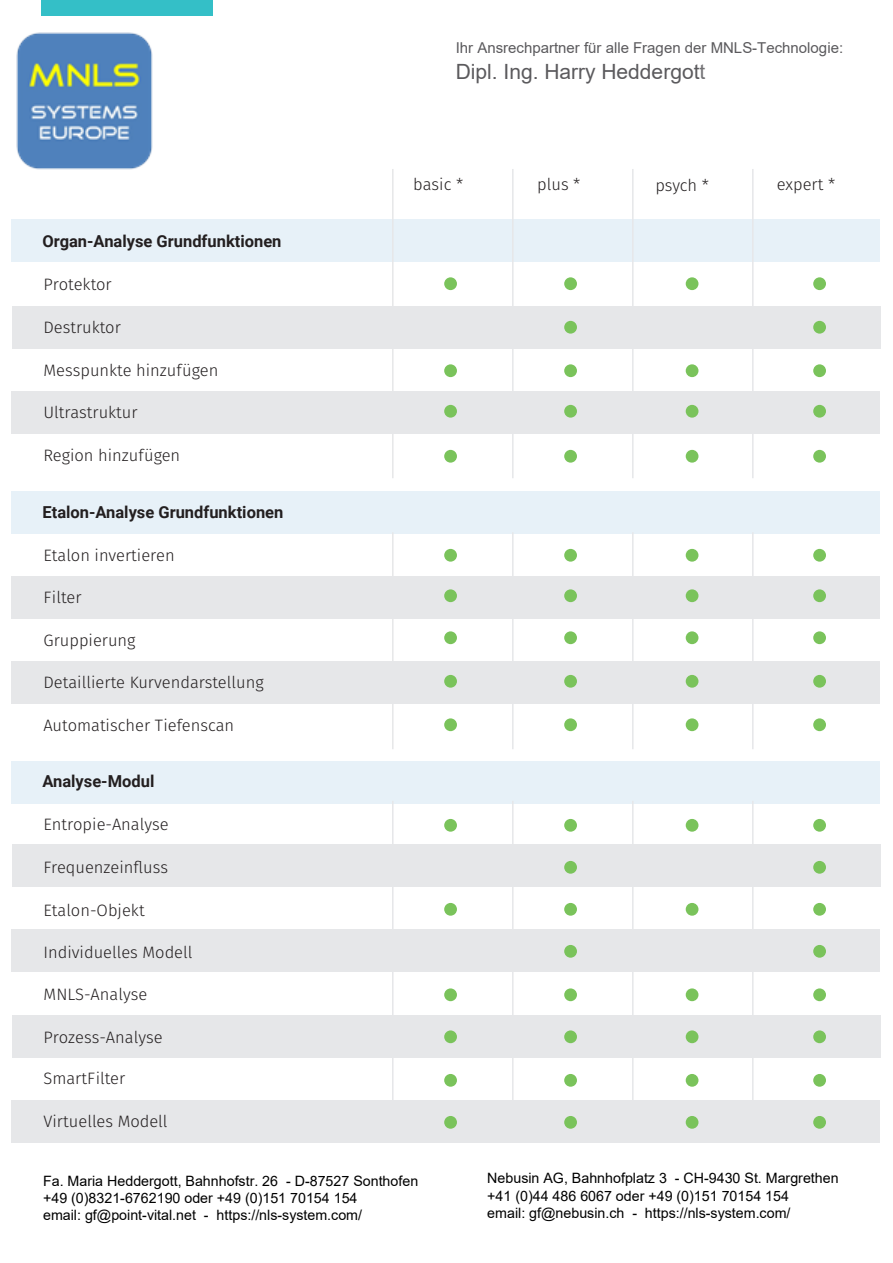
<style>
.page{position:relative;width:893px;height:1263px;background:#fff}
.page>*{position:absolute;margin:0;border:0;box-sizing:border-box;transform-origin:0 0}
.t1{font:21px "Arial";color:#5b5a5d}
.t2{font:300 16.5px "Fira Sans";color:#231f20}
.t3{font:700 16.5px "Roboto";color:#231f20}
.t4{font:15px "Arial";color:#5b5a5d}
.t5{font:14.25px/17.1px "Arial";color:#000}
.s1{color:#737275}
</style>
<div class="page">
<div style="left:41px;top:0;width:172px;height:16px;background:#34bfc7"></div>
<div style="left:12px;top:219px;width:868px;height:43px;background:#e7f1f8"></div>
<hr style="left:512px;top:169px;width:2px;height:309px;background:#e6e7e9">
<hr style="left:392px;top:169px;width:2px;height:309px;background:#e6e7e9">
<hr style="left:632px;top:169px;width:2px;height:309px;background:#e6e7e9">
<hr style="left:752px;top:169px;width:2px;height:309px;background:#e6e7e9">
<div style="left:12px;top:306px;width:868px;height:43px;background:#e6e7e9"></div>
<div style="left:12px;top:391px;width:868px;height:43px;background:#e6e7e9"></div>
<div style="left:12px;top:491px;width:868px;height:43px;background:#e7f1f8"></div>
<div style="left:12px;top:576px;width:868px;height:43px;background:#e6e7e9"></div>
<div style="left:12px;top:661px;width:868px;height:43px;background:#e6e7e9"></div>
<div style="left:12px;top:761px;width:868px;height:43px;background:#e7f1f8"></div>
<div style="left:12px;top:845px;width:868px;height:42px;background:#e6e7e9"></div>
<div style="left:12px;top:930px;width:868px;height:42px;background:#e6e7e9"></div>
<div style="left:12px;top:1015px;width:868px;height:42px;background:#e6e7e9"></div>
<div style="left:12px;top:1100px;width:868px;height:42px;background:#e6e7e9"></div>
<hr style="left:512px;top:801px;width:2px;height:341px;background:#e6e7e9">
<hr style="left:392px;top:801px;width:2px;height:341px;background:#e6e7e9">
<hr style="left:632px;top:801px;width:2px;height:341px;background:#e6e7e9">
<hr style="left:752px;top:801px;width:2px;height:341px;background:#e6e7e9">
<hr style="left:512px;top:532px;width:2px;height:217px;background:#e6e7e9">
<hr style="left:392px;top:532px;width:2px;height:217px;background:#e6e7e9">
<hr style="left:632px;top:532px;width:2px;height:217px;background:#e6e7e9">
<hr style="left:752px;top:532px;width:2px;height:217px;background:#e6e7e9">
<div style="left:444px;top:277px;width:13px;height:13px;background:#7ac35b;border-radius:50%"></div>
<div style="left:444px;top:364px;width:13px;height:13px;background:#7ac35b;border-radius:50%"></div>
<div style="left:444px;top:405px;width:13px;height:13px;background:#7ac35b;border-radius:50%"></div>
<div style="left:564px;top:277px;width:13px;height:13px;background:#7ac35b;border-radius:50%"></div>
<div style="left:564px;top:321px;width:13px;height:13px;background:#7ac35b;border-radius:50%"></div>
<div style="left:564px;top:364px;width:13px;height:13px;background:#7ac35b;border-radius:50%"></div>
<div style="left:564px;top:405px;width:13px;height:13px;background:#7ac35b;border-radius:50%"></div>
<div style="left:686px;top:277px;width:12px;height:13px;background:#7ac35b;border-radius:50%"></div>
<div style="left:686px;top:364px;width:12px;height:13px;background:#7ac35b;border-radius:50%"></div>
<div style="left:686px;top:405px;width:12px;height:13px;background:#7ac35b;border-radius:50%"></div>
<div style="left:813px;top:277px;width:13px;height:13px;background:#7ac35b;border-radius:50%"></div>
<div style="left:813px;top:321px;width:13px;height:13px;background:#7ac35b;border-radius:50%"></div>
<div style="left:813px;top:364px;width:13px;height:13px;background:#7ac35b;border-radius:50%"></div>
<div style="left:813px;top:405px;width:13px;height:13px;background:#7ac35b;border-radius:50%"></div>
<div style="left:444px;top:450px;width:13px;height:13px;background:#7ac35b;border-radius:50%"></div>
<div style="left:444px;top:549px;width:13px;height:13px;background:#7ac35b;border-radius:50%"></div>
<div style="left:444px;top:589px;width:13px;height:13px;background:#7ac35b;border-radius:50%"></div>
<div style="left:564px;top:450px;width:13px;height:13px;background:#7ac35b;border-radius:50%"></div>
<div style="left:564px;top:549px;width:13px;height:13px;background:#7ac35b;border-radius:50%"></div>
<div style="left:564px;top:589px;width:13px;height:13px;background:#7ac35b;border-radius:50%"></div>
<div style="left:686px;top:450px;width:12px;height:13px;background:#7ac35b;border-radius:50%"></div>
<div style="left:686px;top:549px;width:12px;height:13px;background:#7ac35b;border-radius:50%"></div>
<div style="left:686px;top:589px;width:12px;height:13px;background:#7ac35b;border-radius:50%"></div>
<div style="left:813px;top:450px;width:13px;height:13px;background:#7ac35b;border-radius:50%"></div>
<div style="left:813px;top:549px;width:13px;height:13px;background:#7ac35b;border-radius:50%"></div>
<div style="left:813px;top:589px;width:13px;height:13px;background:#7ac35b;border-radius:50%"></div>
<div style="left:444px;top:631px;width:13px;height:13px;background:#7ac35b;border-radius:50%"></div>
<div style="left:444px;top:675px;width:13px;height:13px;background:#7ac35b;border-radius:50%"></div>
<div style="left:444px;top:718px;width:13px;height:13px;background:#7ac35b;border-radius:50%"></div>
<div style="left:444px;top:819px;width:13px;height:13px;background:#7ac35b;border-radius:50%"></div>
<div style="left:564px;top:631px;width:13px;height:13px;background:#7ac35b;border-radius:50%"></div>
<div style="left:564px;top:675px;width:13px;height:13px;background:#7ac35b;border-radius:50%"></div>
<div style="left:564px;top:718px;width:13px;height:13px;background:#7ac35b;border-radius:50%"></div>
<div style="left:564px;top:819px;width:13px;height:13px;background:#7ac35b;border-radius:50%"></div>
<div style="left:686px;top:631px;width:12px;height:13px;background:#7ac35b;border-radius:50%"></div>
<div style="left:686px;top:675px;width:12px;height:13px;background:#7ac35b;border-radius:50%"></div>
<div style="left:686px;top:718px;width:12px;height:13px;background:#7ac35b;border-radius:50%"></div>
<div style="left:686px;top:819px;width:12px;height:13px;background:#7ac35b;border-radius:50%"></div>
<div style="left:813px;top:631px;width:13px;height:13px;background:#7ac35b;border-radius:50%"></div>
<div style="left:813px;top:675px;width:13px;height:13px;background:#7ac35b;border-radius:50%"></div>
<div style="left:813px;top:718px;width:13px;height:13px;background:#7ac35b;border-radius:50%"></div>
<div style="left:813px;top:819px;width:13px;height:13px;background:#7ac35b;border-radius:50%"></div>
<div style="left:564px;top:861px;width:13px;height:13px;background:#7ac35b;border-radius:50%"></div>
<div style="left:813px;top:861px;width:13px;height:13px;background:#7ac35b;border-radius:50%"></div>
<div style="left:444px;top:903px;width:13px;height:13px;background:#7ac35b;border-radius:50%"></div>
<div style="left:564px;top:903px;width:13px;height:13px;background:#7ac35b;border-radius:50%"></div>
<div style="left:686px;top:903px;width:12px;height:13px;background:#7ac35b;border-radius:50%"></div>
<div style="left:813px;top:903px;width:13px;height:13px;background:#7ac35b;border-radius:50%"></div>
<div style="left:564px;top:945px;width:13px;height:13px;background:#7ac35b;border-radius:50%"></div>
<div style="left:813px;top:945px;width:13px;height:13px;background:#7ac35b;border-radius:50%"></div>
<div style="left:444px;top:988px;width:13px;height:13px;background:#7ac35b;border-radius:50%"></div>
<div style="left:564px;top:988px;width:13px;height:13px;background:#7ac35b;border-radius:50%"></div>
<div style="left:686px;top:988px;width:12px;height:13px;background:#7ac35b;border-radius:50%"></div>
<div style="left:813px;top:988px;width:13px;height:13px;background:#7ac35b;border-radius:50%"></div>
<div style="left:444px;top:1030px;width:13px;height:13px;background:#7ac35b;border-radius:50%"></div>
<div style="left:564px;top:1030px;width:13px;height:13px;background:#7ac35b;border-radius:50%"></div>
<div style="left:686px;top:1030px;width:12px;height:13px;background:#7ac35b;border-radius:50%"></div>
<div style="left:813px;top:1030px;width:13px;height:13px;background:#7ac35b;border-radius:50%"></div>
<div style="left:444px;top:1074px;width:13px;height:13px;background:#7ac35b;border-radius:50%"></div>
<div style="left:564px;top:1074px;width:13px;height:13px;background:#7ac35b;border-radius:50%"></div>
<div style="left:686px;top:1074px;width:12px;height:13px;background:#7ac35b;border-radius:50%"></div>
<div style="left:813px;top:1074px;width:13px;height:13px;background:#7ac35b;border-radius:50%"></div>
<div style="left:444px;top:1116px;width:13px;height:13px;background:#7ac35b;border-radius:50%"></div>
<div style="left:564px;top:1116px;width:13px;height:13px;background:#7ac35b;border-radius:50%"></div>
<div style="left:686px;top:1116px;width:12px;height:13px;background:#7ac35b;border-radius:50%"></div>
<div style="left:813px;top:1116px;width:13px;height:13px;background:#7ac35b;border-radius:50%"></div>
<img style="left:16px;top:33px;width:137px;height:136px">
<p class="t4" style="left:456px;top:41px;width:389px">Ihr Ansrechpartner für alle Fragen der MNLS-Technologie:</p>
<p class="t1" style="left:456px;top:61px;width:251px">Dipl. Ing. Harry Heddergot<span class="s1">t</span></p>
<p class="t3" style="left:42px;top:229px;width:241px">Organ-Analyse Grundfunktionen</p>
<p class="t2" style="left:43px;top:272px;width:70px">Protektor</p>
<p class="t2" style="left:44px;top:315px;width:79px">Destruktor</p>
<p class="t2" style="left:44px;top:359px;width:176px">Messpunkte hinzufügen</p>
<p class="t2" style="left:44px;top:401px;width:96px">Ultrastruktur</p>
<p class="t2" style="left:44px;top:443px;width:138px">Region hinzufügen</p>
<p class="t3" style="left:42px;top:501px;width:242px">Etalon-Analyse Grundfunktionen</p>
<p class="t2" style="left:44px;top:544px;width:133px">Etalon invertieren</p>
<p class="t2" style="left:44px;top:586px;width:40px">Filter</p>
<p class="t2" style="left:44px;top:628px;width:94px">Gruppierung</p>
<p class="t2" style="left:44px;top:671px;width:222px">Detaillierte Kurvendarstellung</p>
<p class="t2" style="left:44px;top:714px;width:192px">Automatischer Tiefenscan</p>
<p class="t3" style="left:42px;top:770px;width:113px">Analyse-Modul</p>
<p class="t2" style="left:44px;top:812px;width:127px">Entropie-Analyse</p>
<p class="t2" style="left:44px;top:855px;width:126px">Frequenzeinfluss</p>
<p class="t2" style="left:44px;top:898px;width:103px">Etalon-Objekt</p>
<p class="t2" style="left:44px;top:940px;width:150px">Individuelles Modell</p>
<p class="t2" style="left:44px;top:983px;width:105px">MNLS-Analyse</p>
<p class="t2" style="left:44px;top:1025px;width:121px">Prozess-Analyse</p>
<p class="t2" style="left:44px;top:1067px;width:83px">SmartFilter</p>
<p class="t2" style="left:44px;top:1109px;width:126px">Virtuelles Modell</p>
<p class="t2" style="left:413px;top:173px;width:52px">basic *</p>
<p class="t2" style="left:537px;top:173px;width:45px">plus *</p>
<p class="t2" style="left:655px;top:173px;width:55px">psych *</p>
<p class="t2" style="left:777px;top:173px;width:60px">expert *</p>
<p class="t5" style="left:43px;top:1173px;width:377px">Fa. Maria Heddergott, Bahnhofstr. 26 - D-87527 Sonthofen +49 (0)8321-6762190 oder +49 (0)151 70154 154<br>email: gf@point-vital.net - https://nls-system.com/</p>
<p class="t5" style="left:487px;top:1170px;width:353px">Nebusin AG, Bahnhofplatz 3 - CH-9430 St. Margrethen +41 (0)44 486 6067 oder +49 (0)151 70154 154<br>email: gf@nebusin.ch - https://nls-system.com/</p>
</div>
